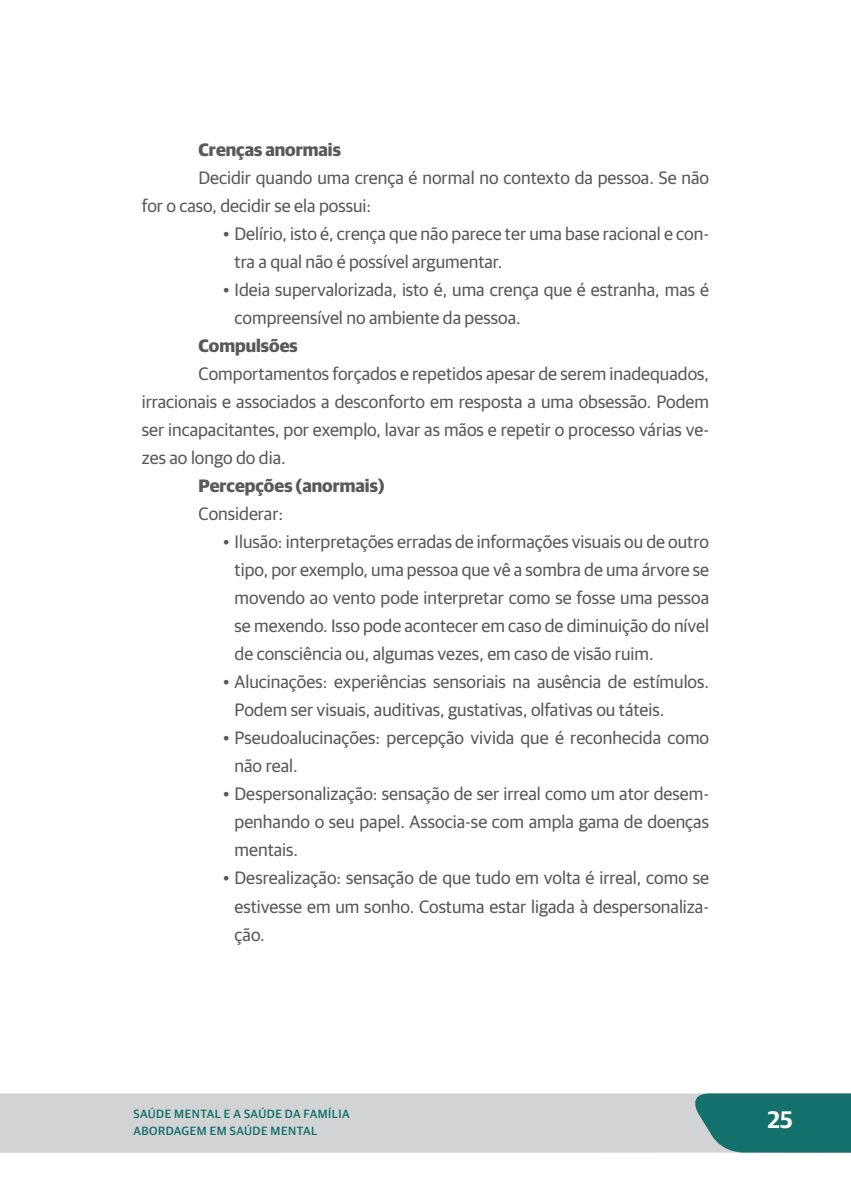
<style>
.page{position:relative;width:851px;height:1191px;background:#fff}
.page>*{position:absolute;margin:0;border:0;box-sizing:border-box;transform-origin:0 0}
.t1{font:600 24px "Guardian Sans";color:#fff}
.t2{font:18px/28px "Guardian Sans";color:#58595b}
.t3{font:700 18px "Guardian Sans";color:#58595b}
.t4{font:500 12px/17.6px "Guardian Sans";letter-spacing:.04em;color:#14706a}
</style>
<div class="page">
<div style="left:0;top:1093px;width:685px;height:59px;background:#d1d3d4"></div>
<svg style="left:685px;top:1093px;width:165px;height:60px;background:#2f7e79"></svg>
<p class="t3" style="left:198px;top:136px;width:144px">Crenças anormais</p>
<p class="t2" style="left:142px;top:162px;width:568px;text-indent:57px">Decidir quando uma crença é normal no contexto da pessoa. Se não for o caso, decidir se ela possui:</p>
<p class="t2" style="left:234px;top:218px;width:476px;text-indent:-11px">• Delírio, isto é, crença que não parece ter uma base racional e con&shy;tra a qual não é possível argumentar.</p>
<p class="t2" style="left:234px;top:274px;width:476px;text-indent:-11px">• Ideia supervalorizada, isto é, uma crença que é estranha, mas é compreensível no ambiente da pessoa.</p>
<p class="t3" style="left:198px;top:332px;width:101px">Compulsões</p>
<p class="t2" style="left:142px;top:358px;width:568px;text-align:justify;text-indent:57px">Comportamentos forçados e repetidos apesar de serem inadequados, irracionais e associados a desconforto em resposta a uma obsessão. Podem ser incapacitantes, por exemplo, lavar as mãos e repetir o processo várias ve&shy;zes ao longo do dia.</p>
<p class="t3" style="left:198px;top:472px;width:187px">Percepções (anormais)</p>
<p class="t2" style="left:198px;top:498px;width:86px">Considerar:</p>
<p class="t2" style="left:234px;top:526px;width:476px;text-align:justify;text-indent:-11px">• Ilusão: interpretações erradas de informações visuais ou de outro tipo, por exemplo, uma pessoa que vê a sombra de uma árvore se movendo ao vento pode interpretar como se fosse uma pessoa se mexendo. Isso pode acontecer em caso de diminuição do nível de consciência ou, algumas vezes, em caso de visão ruim.</p>
<p class="t2" style="left:234px;top:667px;width:476px;text-indent:-11px">• Alucinações: experiências sensoriais na ausência de estímulos.<br>Podem ser visuais, auditivas, gustativas, olfativas ou táteis.</p>
<p class="t2" style="left:234px;top:723px;width:476px;text-indent:-11px">• Pseudoalucinações: percepção vivida que é reconhecida como não real.</p>
<p class="t2" style="left:234px;top:779px;width:476px;text-align:justify;text-indent:-11px">• Despersonalização: sensação de ser irreal como um ator desem&shy;penhando o seu papel. Associa-se com ampla gama de doenças mentais.</p>
<p class="t2" style="left:234px;top:863px;width:476px;text-align:justify;text-indent:-11px">• Desrealização: sensação de que tudo em volta é irreal, como se estivesse em um sonho. Costuma estar ligada à despersonaliza&shy;ção.</p>
<p class="t4" style="left:133px;top:1103px;width:218px">SAÚDE MENTAL E A SAÚDE DA FAMÍLIA<br>ABORDAGEM EM SAÚDE MENTAL</p>
<h1 class="t1" style="left:767px;top:1101px;width:27px">25</h1>
</div>
